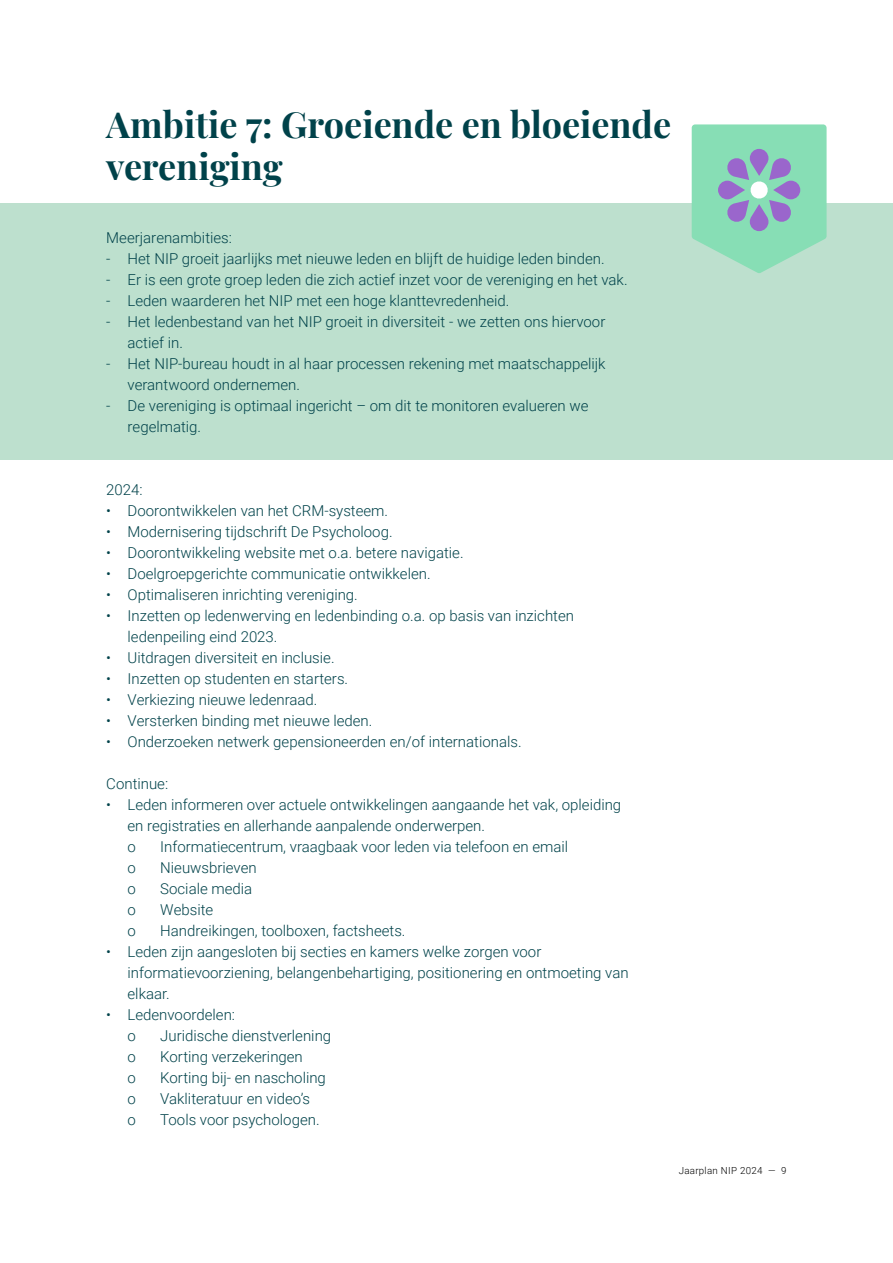
<style>
.page{position:relative;width:893px;height:1263px;background:#fff}
.page>*{position:absolute;margin:0;border:0;box-sizing:border-box;transform-origin:0 0}
.t1{font:700 36px/42px "Playfair Display";color:#00424a}
.t2{font:300 15px/21px "Roboto";color:#00424a}
.t3{font:300 9.75px "Roboto";letter-spacing:.03em;color:#000}
</style>
<div class="page">
<div style="left:0;top:203px;width:893px;height:256px;background:#bde0ce"></div>
<svg style="left:692px;top:124px;width:135px;height:149px;background:#91cfbb"></svg>
<h1 class="t1" style="left:106px;top:106px;width:566px">Ambitie 7: Groeiende en bloeiende vereniging</h1>
<p class="t2" style="left:106px;top:228px;width:127px">Meerjarenambities:</p>
<p class="t2" style="left:106px;top:249px;width:500px">- Het NIP groeit jaarlijks met nieuwe leden en blijft de huidige leden binden.</p>
<p class="t2" style="left:106px;top:270px;width:523px">- Er is een grote groep leden die zich actief inzet voor de vereniging en het vak.</p>
<p class="t2" style="left:106px;top:291px;width:405px">- Leden waarderen het NIP met een hoge klanttevredenheid.</p>
<p class="t2" style="left:128px;top:312px;width:479px;text-indent:-21px">- Het ledenbestand van het NIP groeit in diversiteit - we zetten ons hiervoor actief in.</p>
<p class="t2" style="left:128px;top:354px;width:479px;text-indent:-21px">- Het NIP-bureau houdt in al haar processen rekening met maatschappelijk verantwoord ondernemen.</p>
<p class="t2" style="left:128px;top:396px;width:462px;text-indent:-21px">- De vereniging is optimaal ingericht – om dit te monitoren evalueren we regelmatig.</p>
<p class="t2" style="left:106px;top:480px;width:38px">2024:</p>
<p class="t2" style="left:106px;top:501px;width:283px">• Doorontwikkelen van het CRM-systeem.</p>
<p class="t2" style="left:106px;top:522px;width:288px">• Modernisering tijdschrift De Psycholoog.</p>
<p class="t2" style="left:106px;top:543px;width:359px">• Doorontwikkeling website met o.a. betere navigatie.</p>
<p class="t2" style="left:106px;top:564px;width:326px">• Doelgroepgerichte communicatie ontwikkelen.</p>
<p class="t2" style="left:106px;top:585px;width:253px">• Optimaliseren inrichting vereniging.</p>
<p class="t2" style="left:128px;top:606px;width:448px;text-indent:-21px">• Inzetten op ledenwerving en ledenbinding o.a. op basis van inzichten ledenpeiling eind 2023.</p>
<p class="t2" style="left:106px;top:648px;width:230px">• Uitdragen diversiteit en inclusie.</p>
<p class="t2" style="left:106px;top:669px;width:243px">• Inzetten op studenten en starters.</p>
<p class="t2" style="left:106px;top:690px;width:213px">• Verkiezing nieuwe ledenraad.</p>
<p class="t2" style="left:106px;top:711px;width:268px">• Versterken binding met nieuwe leden.</p>
<p class="t2" style="left:106px;top:732px;width:417px">• Onderzoeken netwerk gepensioneerden en/of internationals.</p>
<p class="t2" style="left:106px;top:774px;width:63px">Continue:</p>
<p class="t2" style="left:128px;top:795px;width:495px;text-indent:-21px">• Leden informeren over actuele ontwikkelingen aangaande het vak, opleiding en registraties en allerhande aanpalende onderwerpen.<br>o</p>
<p class="t2" style="left:160px;top:837px;width:409px">Informatiecentrum, vraagbaak voor leden via telefoon en email</p>
<p class="t2" style="left:128px;top:858px;width:10px">o</p>
<p class="t2" style="left:160px;top:858px;width:98px">Nieuwsbrieven</p>
<p class="t2" style="left:128px;top:879px;width:10px">o</p>
<p class="t2" style="left:160px;top:879px;width:93px">Sociale media</p>
<p class="t2" style="left:128px;top:900px;width:10px">o</p>
<p class="t2" style="left:160px;top:900px;width:55px">Website</p>
<p class="t2" style="left:128px;top:921px;width:10px">o</p>
<p class="t2" style="left:160px;top:921px;width:247px">Handreikingen, toolboxen, factsheets.</p>
<p class="t2" style="left:128px;top:942px;width:503px;text-indent:-21px">• Leden zijn aangesloten bij secties en kamers welke zorgen voor informatievoorziening, belangenbehartiging, positionering en ontmoeting van elkaar.</p>
<p class="t2" style="left:128px;top:1005px;width:109px;text-indent:-21px">• Ledenvoordelen: o</p>
<p class="t2" style="left:160px;top:1026px;width:172px">Juridische dienstverlening</p>
<p class="t2" style="left:128px;top:1047px;width:10px">o</p>
<p class="t2" style="left:160px;top:1047px;width:144px">Korting verzekeringen</p>
<p class="t2" style="left:128px;top:1068px;width:10px">o</p>
<p class="t2" style="left:160px;top:1068px;width:167px">Korting bij- en nascholing</p>
<p class="t2" style="left:128px;top:1089px;width:10px">o</p>
<p class="t2" style="left:160px;top:1089px;width:151px">Vakliteratuur en video’s</p>
<p class="t2" style="left:128px;top:1110px;width:10px">o</p>
<p class="t2" style="left:160px;top:1110px;width:161px">Tools voor psychologen.</p>
<p class="t3" style="left:679px;top:1166px;width:109px">Jaarplan NIP 2024 — 9</p>
</div>
